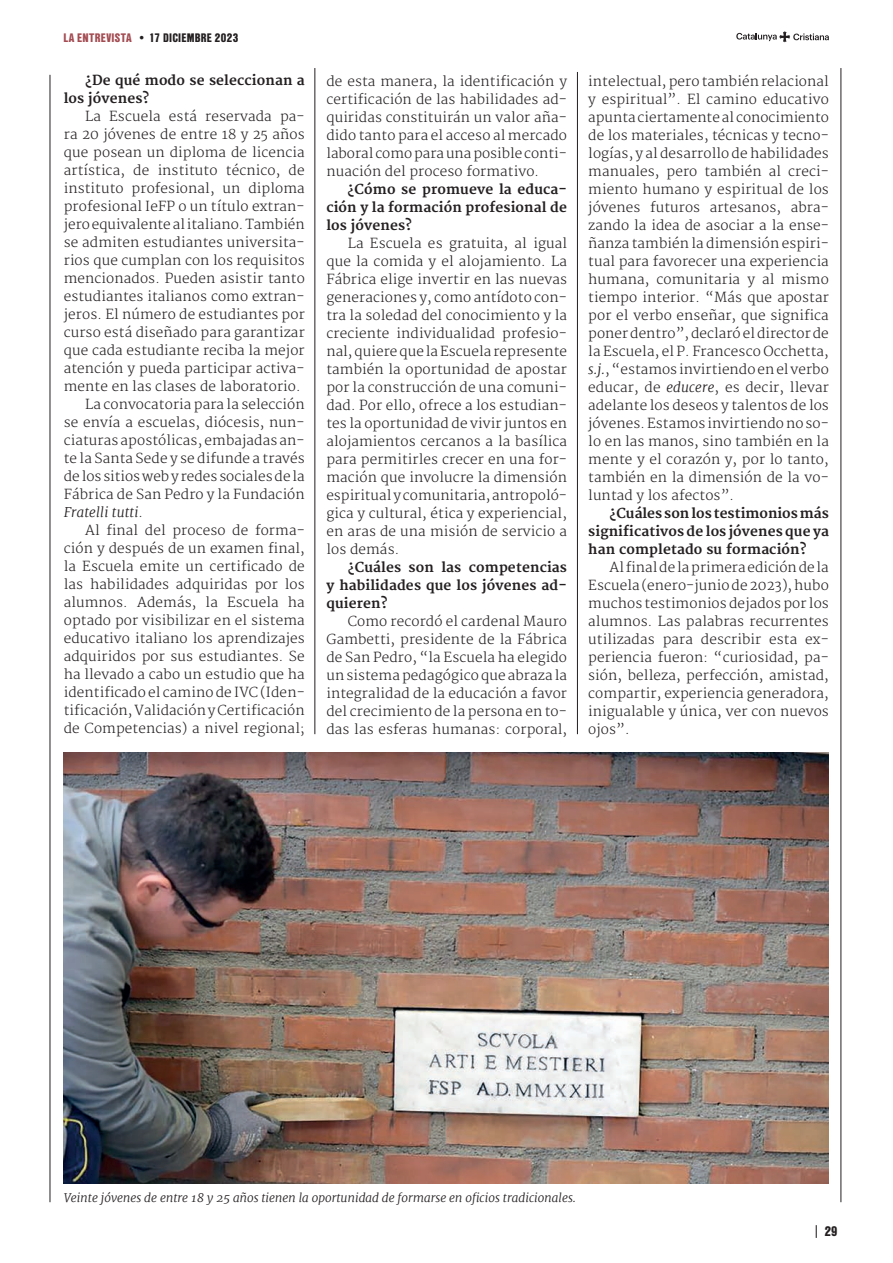
<style>
.page{position:relative;width:893px;height:1263px;background:#fff}
.page>*{position:absolute;margin:0;border:0;box-sizing:border-box;transform-origin:0 0}
.TEXTO_PPAL_ESP{font:300 13.5px/18px "Merriweather";letter-spacing:.01em;color:#231f20;text-align:justify}
.TEXTO_PPAL_ESP-2{font:700 13.5px/18px "Merriweather";letter-spacing:.01em;color:#231f20;text-align:justify}
.t1{font:900 13.5px "Nimbus San Con LOT";color:#231f20}
.PEU_FOTO{font:italic 300 12px "Merriweather";color:#231f20}
.t2{font:900 12px "Nimbus San Con LOT";letter-spacing:.02em;color:#231f20}
.s1{color:#a34b51}
.s2{font-style:italic}
</style>
<div class="page">
<hr style="left:315px;top:68px;width:1px;height:666px;background:#231f20">
<hr style="left:841px;top:68px;width:1px;height:1134px;background:#231f20">
<hr style="left:577px;top:72px;width:1px;height:662px;background:#231f20">
<img style="left:64px;top:752px;width:765px;height:431px">
<hr style="left:50px;top:75px;width:1px;height:1127px;background:#231f20">
<svg style="left:736px;top:31px;width:93px;height:11px"></svg>
<svg style="left:816px;top:1225px;width:1px;height:13px"></svg>
<p class="t2" style="left:63px;top:28px;width:176px"><span class="s1">LA ENTREVISTA</span> • 17 DICIEMBRE 2023</p>
<p class="TEXTO_PPAL_ESP-2" style="left:64px;top:72px;width:242px;text-indent:21px">¿De qué modo se seleccionan a los jóvenes?</p>
<p class="TEXTO_PPAL_ESP" style="left:64px;top:108px;width:242px;text-indent:21px">La Escuela está reservada pa&shy;ra 20 jóvenes de entre 18 y 25 años que posean un diploma de licencia artística, de instituto técnico, de instituto profesional, un diploma profesional IeFP o un título extran&shy;jero equivalente al italiano. También se admiten estudiantes universita&shy;rios que cumplan con los requisitos mencionados. Pueden asistir tanto estudiantes italianos como extran&shy;jeros. El número de estudiantes por curso está diseñado para garantizar que cada estudiante reciba la mejor atención y pueda participar activa&shy;mente en las clases de laboratorio.</p>
<p class="TEXTO_PPAL_ESP" style="left:64px;top:396px;width:242px;text-indent:21px">La convocatoria para la selección se envía a escuelas, diócesis, nun&shy;ciaturas apostólicas, embajadas an&shy;te la Santa Sede y se difunde a través de los sitios web y redes sociales de la Fábrica de San Pedro y la Fundación <span class="s2">Fratelli tutti</span>.</p>
<p class="TEXTO_PPAL_ESP" style="left:64px;top:522px;width:242px;text-indent:21px">Al final del proceso de forma&shy;ción y después de un examen final, la Escuela emite un certificado de las habilidades adquiridas por los alumnos. Además, la Escuela ha optado por visibilizar en el sistema educativo italiano los aprendizajes adquiridos por sus estudiantes. Se ha llevado a cabo un estudio que ha identificado el camino de IVC (Iden&shy;tificación, Validación y Certificación de Competencias) a nivel regional;</p>
<p class="TEXTO_PPAL_ESP" style="left:326px;top:72px;width:242px">de esta manera, la identificación y certificación de las habilidades ad&shy;quiridas constituirán un valor aña&shy;dido tanto para el acceso al mercado laboral como para una posible conti&shy;nuación del proceso formativo.</p>
<p class="TEXTO_PPAL_ESP-2" style="left:326px;top:180px;width:242px;text-indent:21px">¿Cómo se promueve la educa&shy;ción y la formación profesional de los jóvenes?</p>
<p class="TEXTO_PPAL_ESP" style="left:326px;top:234px;width:242px;text-indent:21px">La Escuela es gratuita, al igual que la comida y el alojamiento. La Fábrica elige invertir en las nuevas generaciones y, como antídoto con&shy;tra la soledad del conocimiento y la creciente individualidad profesio&shy;nal, quiere que la Escuela represente también la oportunidad de apostar por la construcción de una comuni&shy;dad. Por ello, ofrece a los estudian&shy;tes la oportunidad de vivir juntos en alojamientos cercanos a la basílica para permitirles crecer en una for&shy;mación que involucre la dimensión espiritual y comunitaria, antropoló&shy;gica y cultural, ética y experiencial, en aras de una misión de servicio a los demás.</p>
<p class="TEXTO_PPAL_ESP-2" style="left:326px;top:558px;width:242px;text-indent:21px">¿Cuáles son las competencias y habilidades que los jóvenes ad&shy;quieren?</p>
<p class="TEXTO_PPAL_ESP" style="left:326px;top:612px;width:242px;text-indent:21px">Como recordó el cardenal Mauro Gambetti, presidente de la Fábrica de San Pedro, “la Escuela ha elegido un sistema pedagógico que abraza la integralidad de la educación a favor del crecimiento de la persona en to&shy;das las esferas humanas: corporal,</p>
<p class="TEXTO_PPAL_ESP" style="left:588px;top:73px;width:242px">intelectual, pero también relacional y espiritual”. El camino educativo apunta ciertamente al conocimiento de los materiales, técnicas y tecno&shy;logías, y al desarrollo de habilidades manuales, pero también al creci&shy;miento humano y espiritual de los jóvenes futuros artesanos, abra&shy;zando la idea de asociar a la ense&shy;ñanza también la dimensión espiri&shy;tual para favorecer una experiencia humana, comunitaria y al mismo tiempo interior. “Más que apostar por el verbo enseñar, que significa poner dentro”, declaró el director de la Escuela, el P. Francesco Occhetta, <span class="s2">s.j.</span>, “estamos invirtiendo en el verbo educar, de <span class="s2">educere</span>, es decir, llevar adelante los deseos y talentos de los jóvenes. Estamos invirtiendo no so&shy;lo en las manos, sino también en la mente y el corazón y, por lo tanto, también en la dimensión de la vo&shy;luntad y los afectos”.</p>
<p class="TEXTO_PPAL_ESP-2" style="left:588px;top:504px;width:242px;text-indent:21px">¿Cuáles son los testimonios más significativos de los jóvenes que ya han completado su formación?</p>
<p class="TEXTO_PPAL_ESP" style="left:588px;top:559px;width:242px;text-indent:21px">Al final de la primera edición de la Escuela (enero-junio de 2023), hubo muchos testimonios dejados por los alumnos. Las palabras recurrentes utilizadas para describir esta ex&shy;periencia fueron: “curiosidad, pa&shy;sión, belleza, perfección, amistad, compartir, experiencia generadora, inigualable y única, ver con nuevos ojos”.</p>
<p class="PEU_FOTO" style="left:64px;top:1190px;width:514px">Veinte jóvenes de entre 18 y 25 años tienen la oportunidad de formarse en oficios tradicionales.</p>
<p class="t1" style="left:825px;top:1221px;width:14px">29</p>
</div>
